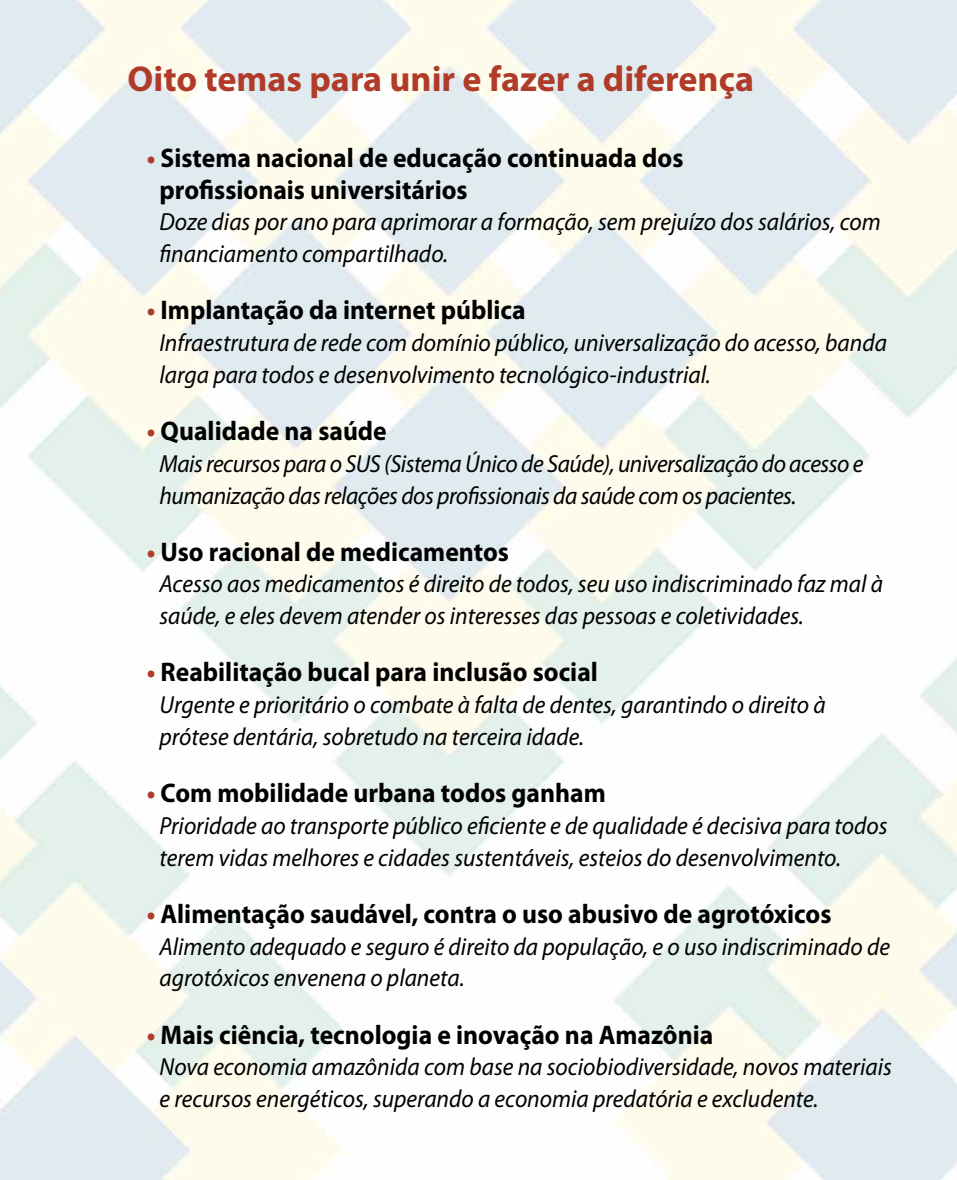
<style>
.page{position:relative;width:957px;height:1180px;background:#fff}
.page>*{position:absolute;margin:0;border:0;box-sizing:border-box;transform-origin:0 0}
.t1{font:700 36px "Myriad Pro";color:#b03b28}
.t2{font:700 27px/31.7px "Myriad Pro";color:#000;scale:.95 1}
.t3{font:italic 24.75px/31.7px "Myriad Pro";color:#000;scale:.95 1}
.t4{font:italic 24.75px/31.7px "Myriad Pro";letter-spacing:-.02em;color:#000;scale:.95 1}
.s1{color:#b03b28}
</style>
<div class="page">
<h1 class="t1" style="left:128px;top:55px;width:628px">Oito temas para unir e fazer a diferença</h1>
<p class="t2" style="left:159px;top:141px;width:553px;text-indent:-13px"><span class="s1">•</span> Sistema nacional de educação continuada dos profissionais universitários</p>
<p class="t3" style="left:159px;top:206px;width:760px">Doze dias por ano para aprimorar a formação, sem prejuízo dos salários, com financiamento compartilhado.</p>
<p class="t2" style="left:147px;top:294px;width:400px"><span class="s1">•</span> Implantação da internet pública</p>
<p class="t3" style="left:159px;top:327px;width:767px">Infraestrutura de rede com domínio público, universalização do acesso, banda larga para todos e desenvolvimento tecnológico-industrial.</p>
<p class="t2" style="left:147px;top:414px;width:254px"><span class="s1">•</span> Qualidade na saúde</p>
<p class="t4" style="left:159px;top:447px;width:742px">Mais recursos para o SUS (Sistema Único de Saúde), universalização do acesso e humanização das relações dos profissionais da saúde com os pacientes.</p>
<p class="t2" style="left:147px;top:535px;width:383px"><span class="s1">•</span> Uso racional de medicamentos</p>
<p class="t3" style="left:159px;top:568px;width:763px">Acesso aos medicamentos é direito de todos, seu uso indiscriminado faz mal à saúde, e eles devem atender os interesses das pessoas e coletividades.</p>
<p class="t2" style="left:147px;top:656px;width:476px"><span class="s1">•</span> Reabilitação bucal para inclusão social</p>
<p class="t3" style="left:159px;top:689px;width:702px">Urgente e prioritário o combate à falta de dentes, garantindo o direito à prótese dentária, sobretudo na terceira idade.</p>
<p class="t2" style="left:147px;top:776px;width:485px"><span class="s1">•</span> Com mobilidade urbana todos ganham</p>
<p class="t3" style="left:159px;top:809px;width:768px">Prioridade ao transporte público eficiente e de qualidade é decisiva para todos terem vidas melhores e cidades sustentáveis, esteios do desenvolvimento.</p>
<p class="t2" style="left:147px;top:897px;width:722px"><span class="s1">•</span> Alimentação saudável, contra o uso abusivo de agrotóxicos</p>
<p class="t3" style="left:159px;top:930px;width:770px">Alimento adequado e seguro é direito da população, e o uso indiscriminado de agrotóxicos envenena o planeta.</p>
<p class="t2" style="left:147px;top:1018px;width:598px"><span class="s1">•</span> Mais ciência, tecnologia e inovação na Amazônia</p>
<p class="t3" style="left:159px;top:1051px;width:772px">Nova economia amazônida com base na sociobiodiversidade, novos materiais e recursos energéticos, superando a economia predatória e excludente.</p>
</div>
